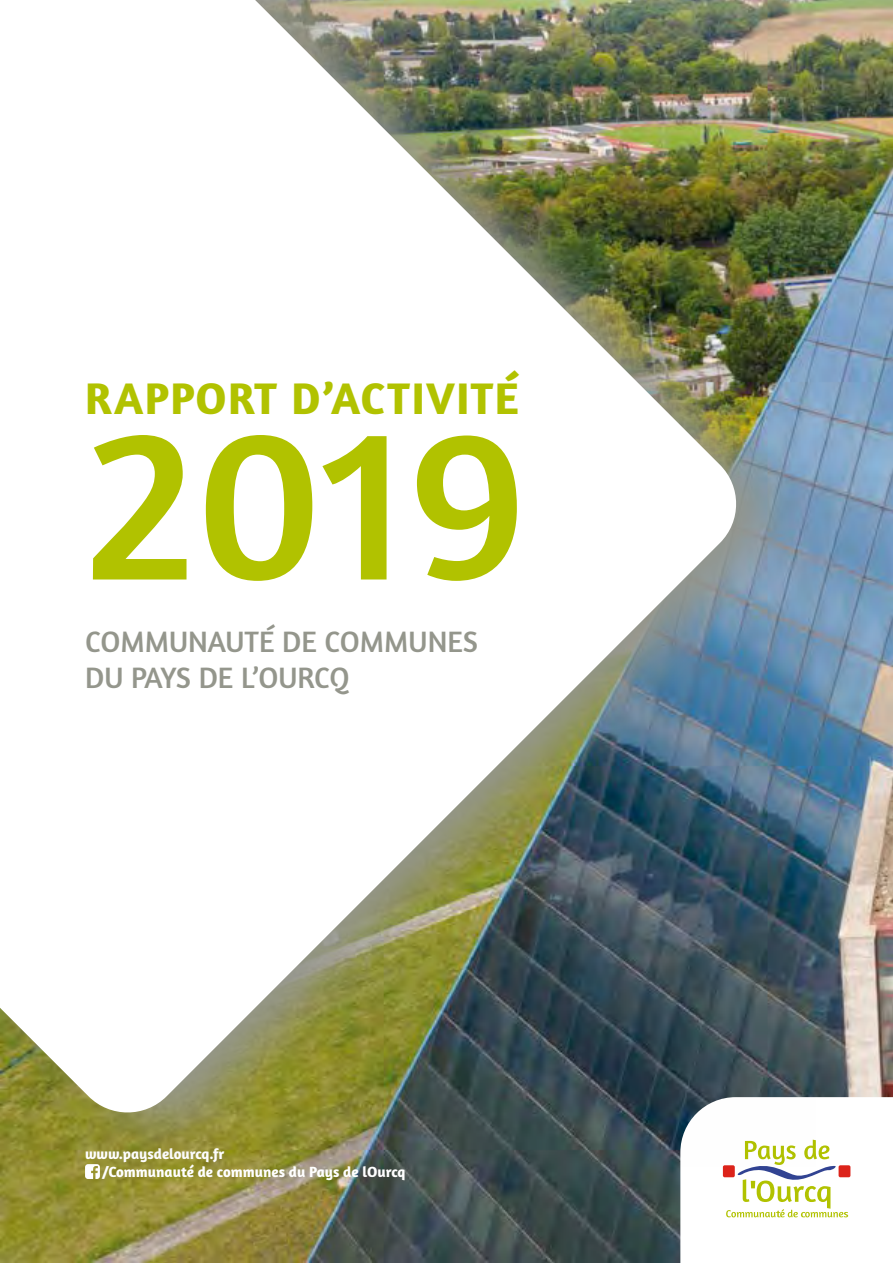
<style>
.page{position:relative;width:893px;height:1263px;background:#fff}
.page>*{position:absolute;margin:0;border:0;box-sizing:border-box;transform-origin:0 0}
.t1{font:225px "Amaranth";color:#b1c200}
.t2{font:700 45px "Amaranth";letter-spacing:.03em;color:#b1c200}
.t3{font:30px/36px "Amaranth";color:#94968c}
.t4{font:700 15px/18px "Amaranth";color:#fff}
</style>
<div class="page">
<img style="left:0;top:0;width:893px;height:1263px">
<svg style="left:85px;top:1167px;width:15px;height:12px"></svg>
<svg style="left:680px;top:1097px;width:213px;height:166px"></svg>
<img style="left:0;top:0;width:816px;height:1167px">
<img style="left:0;top:0;width:741px;height:1118px">
<h2 class="t2" style="left:85px;top:371px;width:435px">RAPPORT D’ACTIVITÉ</h2>
<h1 class="t1" style="left:85px;top:371px;width:443px">2019</h1>
<h3 class="t3" style="left:85px;top:623px;width:394px">COMMUNAUTÉ DE COMMUNES<br>DU PAYS DE L’OURCQ</h3>
<p class="t4" style="left:102px;top:1145px;width:305px;text-indent:-17px">www.paysdelourcq.fr<br>/Communauté de communes du Pays de lOurcq</p>
</div>
